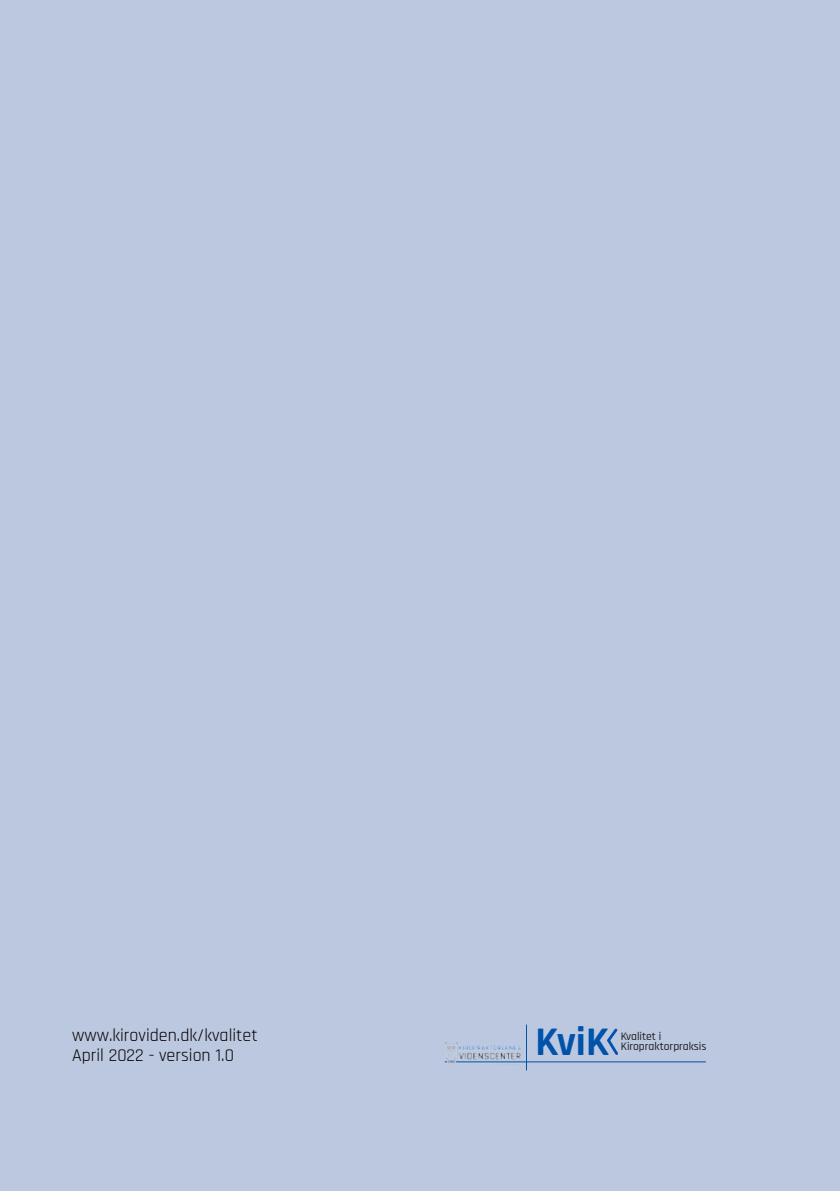
<style>
.page{position:relative;width:840px;height:1191px;background:#fff}
.page>*{position:absolute;margin:0;border:0;box-sizing:border-box;transform-origin:0 0}
.t1{font:700 41px "Rajdhani";color:#0052aa}
.t2{font:18px "Rajdhani";color:#000}
.t3{font:500 11.6px/9.8px "Rajdhani";color:#1d1d1b}
</style>
<div class="page">
<div style="left:0;top:0;width:839px;height:1191px;background:#bcc8e0"></div>
<img style="left:444px;top:1039px;width:89px;height:27px">
<hr style="left:456px;top:1061px;width:249px;height:1px;background:#0052aa">
<hr style="left:525px;top:1024px;width:1px;height:46px;background:#0052aa">
<svg style="left:607px;top:1028px;width:11px;height:27px"></svg>
<p class="t2" style="left:72px;top:1025px;width:187px">www.kiroviden.dk/kvalitet</p>
<p class="t2" style="left:72px;top:1045px;width:163px">April 2022 - version 1.0</p>
<p class="t1" style="left:535px;top:1017px;width:75px">KviK</p>
<p class="t3" style="left:620px;top:1031px;width:87px">Kvalitet i<br>Kiropraktorpraksis</p>
</div>
